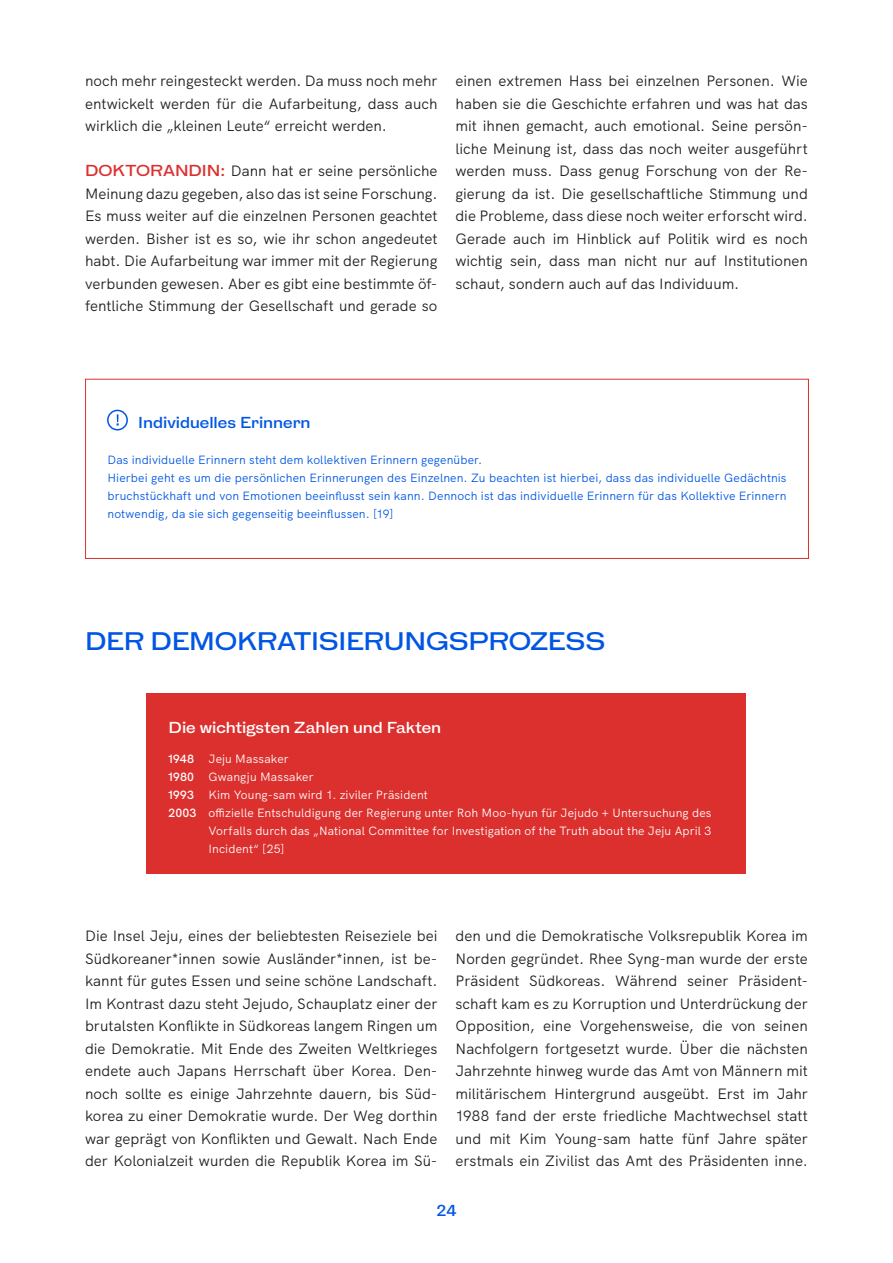
<style>
.page{position:relative;width:893px;height:1263px;background:#fff}
.page>*{position:absolute;margin:0;border:0;box-sizing:border-box;transform-origin:0 0}
.t1{font:600 24px "HK Gothic";letter-spacing:-.01em;color:#0056e3}
.t2{font:15px/22.5px "HK Grotesk";color:#231f20;text-align:justify}
.t3{font:600 15px "HK Gothic";color:#fff}
.t4{font:600 15px "HK Gothic";color:#0056e3}
.t5{font:12px/18px "HK Grotesk";letter-spacing:.01em;color:#0056e3}
.t6{font:12px/18px "HK Grotesk";letter-spacing:.01em;color:#fff}
.t7{font:600 12px/18px "HK Grotesk";letter-spacing:.01em;color:#fff}
.s1{font-family:"HK Gothic";font-weight:600;color:#db302e}
</style>
<div class="page">
<div style="left:85px;top:379px;width:724px;height:180px;border:1px solid #db302e"></div>
<div style="left:107px;top:410px;width:21px;height:20px;border:2px solid #0056e3;border-radius:50%"></div>
<svg style="left:117px;top:414px;width:2px;height:11px"></svg>
<div style="left:147px;top:694px;width:599px;height:180px;background:#db302e"></div>
<p class="t2" style="left:85px;top:68px;width:354px">noch mehr reingesteckt werden. Da muss noch mehr entwickelt werden für die Aufarbeitung, dass auch wirklich die „kleinen Leute“ erreicht werden.</p>
<p class="t2" style="left:85px;top:158px;width:354px"><span class="s1">DOKTORANDIN:</span> Dann hat er seine persönliche Meinung dazu gegeben, also das ist seine Forschung.<br>Es muss weiter auf die einzelnen Personen geachtet werden. Bisher ist es so, wie ihr schon angedeutet habt. Die Aufarbeitung war immer mit der Regierung verbunden gewesen. Aber es gibt eine bestimmte öf&shy;fentliche Stimmung der Gesellschaft und gerade so</p>
<p class="t2" style="left:455px;top:68px;width:354px">einen extremen Hass bei einzelnen Personen. Wie haben sie die Geschichte erfahren und was hat das mit ihnen gemacht, auch emotional. Seine persön&shy;liche Meinung ist, dass das noch weiter ausgeführt werden muss. Dass genug Forschung von der Re&shy;gierung da ist. Die gesellschaftliche Stimmung und die Probleme, dass diese noch weiter erforscht wird.<br>Gerade auch im Hinblick auf Politik wird es noch wichtig sein, dass man nicht nur auf Institutionen schaut, sondern auch auf das Individuum.</p>
<p class="t4" style="left:138px;top:409px;width:174px">Individuelles Erinnern</p>
<p class="t5" style="left:107px;top:450px;width:681px">Das individuelle Erinnern steht dem kollektiven Erinnern gegenüber.<br>Hierbei geht es um die persönlichen Erinnerungen des Einzelnen. Zu beachten ist hierbei, dass das individuelle Gedächtnis bruchstückhaft und von Emotionen beeinflusst sein kann. Dennoch ist das individuelle Erinnern für das Kollektive Erinnern notwendig, da sie sich gegenseitig beeinflussen. [19]</p>
<h1 class="t1" style="left:85px;top:621px;width:522px">DER DEMOKRATISIERUNGSPROZESS</h1>
<p class="t3" style="left:169px;top:714px;width:274px">Die wichtigsten Zahlen und Fakten</p>
<p class="t6" style="left:209px;top:749px;width:504px">Jeju Massaker<br>Gwangju Massaker<br>Kim Young-sam wird 1. ziviler Präsident<br>offizielle Entschuldigung der Regierung unter Roh Moo-hyun für Jejudo + Untersuchung des Vorfalls durch das „National Committee for Investigation of the Truth about the Jeju April 3<br>Incident“ [25]</p>
<p class="t7" style="left:169px;top:749px;width:29px">1948<br>1980<br>1993<br>2003</p>
<p class="t2" style="left:85px;top:923px;width:354px">Die Insel Jeju, eines der beliebtesten Reiseziele bei Südkoreaner*innen sowie Ausländer*innen, ist be&shy;kannt für gutes Essen und seine schöne Landschaft.<br>Im Kontrast dazu steht Jejudo, Schauplatz einer der brutalsten Konflikte in Südkoreas langem Ringen um die Demokratie. Mit Ende des Zweiten Weltkrieges endete auch Japans Herrschaft über Korea. Den&shy;noch sollte es einige Jahrzehnte dauern, bis Süd&shy;korea zu einer Demokratie wurde. Der Weg dorthin war geprägt von Konflikten und Gewalt. Nach Ende der Kolonialzeit wurden die Republik Korea im Sü-</p>
<p class="t2" style="left:455px;top:923px;width:354px">den und die Demokratische Volksrepublik Korea im Norden gegründet. Rhee Syng-man wurde der erste Präsident Südkoreas. Während seiner Präsident&shy;schaft kam es zu Korruption und Unterdrückung der Opposition, eine Vorgehensweise, die von seinen Nachfolgern fortgesetzt wurde. Über die nächsten Jahrzehnte hinweg wurde das Amt von Männern mit militärischem Hintergrund ausgeübt. Erst im Jahr 1988 fand der erste friedliche Machtwechsel statt und mit Kim Young-sam hatte fünf Jahre später erstmals ein Zivilist das Amt des Präsidenten inne.</p>
<p class="t4" style="left:436px;top:1198px;width:22px">24</p>
</div>
